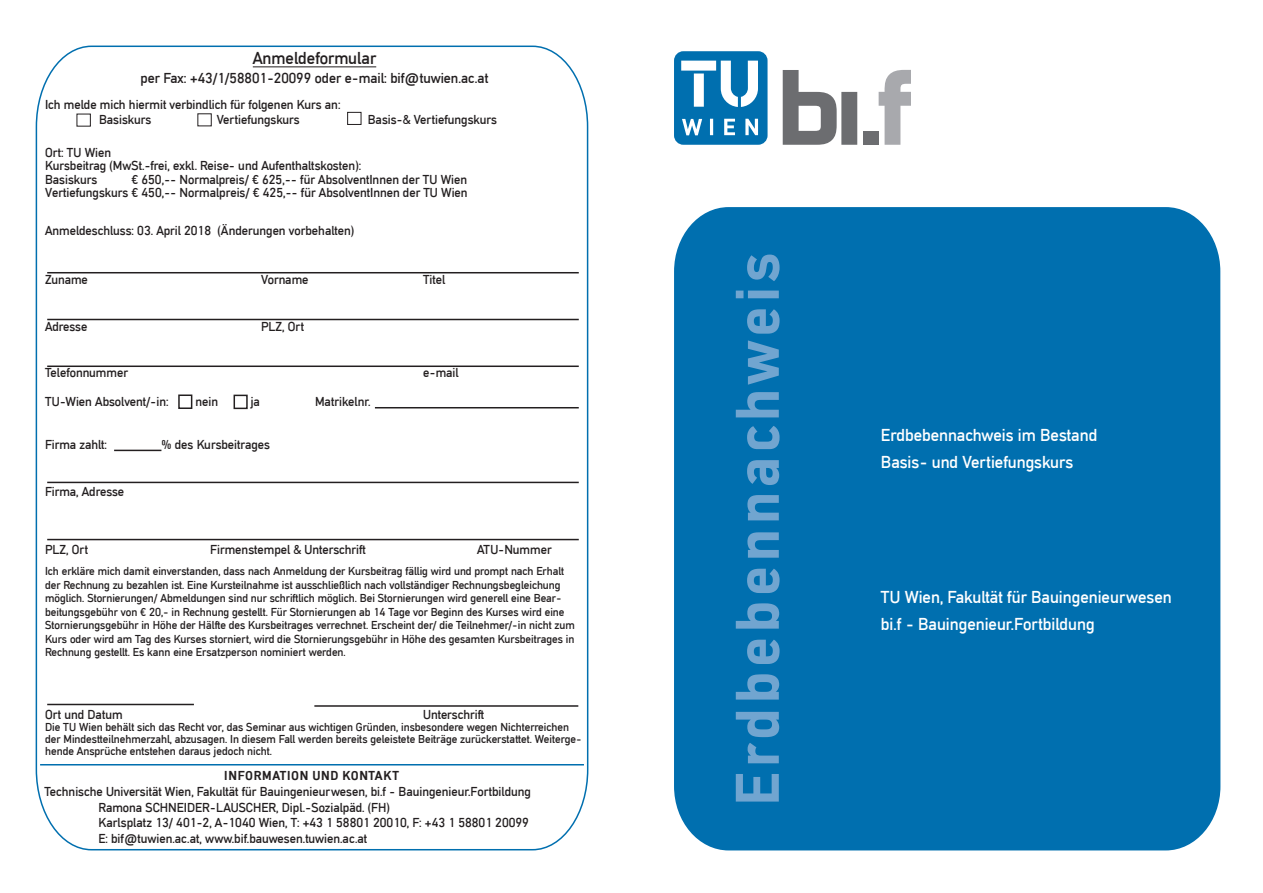
<style>
.page{position:relative;width:1263px;height:893px;background:#fff}
.page>*{position:absolute;margin:0;border:0;box-sizing:border-box;transform-origin:0 0}
.t1{font:700 64.5px "TU Headline";letter-spacing:.07em;color:#71a5d0}
.t2{font:18px/27px "TU Headline";color:#fff}
.t3{font:18px "TU Headline";color:#231f20}
.t4{font:15px "TU Headline";color:#231f20}
.t5{font:13.5px/13.5px "TU Headline";color:#231f20}
.t6{font:700 13.5px "TU Headline";letter-spacing:.05em;color:#231f20}
.t7{font:12px/13.5px "TU Headline";color:#231f20}
</style>
<div class="page">
<div style="left:674px;top:207px;width:546px;height:643px;background:#006faf"></div>
<svg style="left:674px;top:51px;width:93px;height:94px"></svg>
<svg style="left:879px;top:70px;width:31px;height:75px"></svg>
<svg style="left:783px;top:70px;width:74px;height:75px"></svg>
<div style="left:863px;top:131px;width:16px;height:14px;background:#6c6d70"></div>
<svg style="left:35px;top:45px;width:554px;height:806px"></svg>
<hr style="left:253px;top:67px;width:123px;height:1px;background:#231f20">
<div style="left:347px;top:112px;width:14px;height:13px;border:1px solid #231f20"></div>
<div style="left:178px;top:394px;width:14px;height:15px;border:2px solid #231f20"></div>
<hr style="left:47px;top:272px;width:532px;height:1px;background:#231f20">
<hr style="left:47px;top:319px;width:532px;height:1px;background:#231f20">
<hr style="left:47px;top:365px;width:532px;height:2px;background:#231f20">
<hr style="left:47px;top:482px;width:532px;height:1px;background:#231f20">
<hr style="left:47px;top:539px;width:532px;height:1px;background:#231f20">
<hr style="left:47px;top:704px;width:147px;height:1px;background:#231f20">
<hr style="left:114px;top:450px;width:47px;height:1px;background:#231f20">
<hr style="left:40px;top:764px;width:544px;height:1px;background:#006faf">
<hr style="left:314px;top:705px;width:264px;height:2px;background:#231f20">
<hr style="left:375px;top:407px;width:204px;height:1px;background:#231f20">
<div style="left:77px;top:114px;width:14px;height:13px;border:1px solid #231f20"></div>
<div style="left:234px;top:395px;width:14px;height:14px;border:2px solid #231f20"></div>
<h2 class="t3" style="left:253px;top:47px;width:125px">Anmeldeformular</h2>
<p class="t4" style="left:141px;top:70px;width:349px">per Fax: +43/1/58801-20099 oder e-mail: bif@tuwien.ac.at</p>
<p class="t5" style="left:99px;top:97px;width:243px;line-height:15px;text-indent:-54px">Ich melde mich hiermit verbindlich für folgenen Kurs an:<br>Basiskurs</p>
<p class="t5" style="left:217px;top:113px;width:85px">Vertiefungskurs</p>
<p class="t5" style="left:368px;top:113px;width:131px">Basis-&amp; Vertiefungskurs</p>
<p class="t5" style="left:45px;top:146px;width:318px">Ort: TU Wien<br>Kursbeitrag (MwSt.-frei, exkl. Reise- und Aufenthaltskosten):<br>Basiskurs</p>
<p class="t5" style="left:45px;top:173px;width:424px;text-align:right">€ 650,-- Normalpreis/ € 625,-- für AbsolventInnen der TU Wien<br>Vertiefungskurs € 450,-- Normalpreis/ € 425,-- für AbsolventInnen der TU Wien</p>
<p class="t5" style="left:45px;top:224px;width:311px">Anmeldeschluss: 03. April 2018 (Änderungen vorbehalten)</p>
<p class="t5" style="left:45px;top:273px;width:44px">Zuname</p>
<p class="t5" style="left:261px;top:273px;width:49px">Vorname</p>
<p class="t5" style="left:423px;top:273px;width:24px">Titel</p>
<p class="t5" style="left:45px;top:320px;width:44px">Adresse</p>
<p class="t5" style="left:261px;top:320px;width:44px">PLZ, Ort</p>
<p class="t5" style="left:45px;top:366px;width:84px">Telefonnummer</p>
<p class="t5" style="left:423px;top:366px;width:37px">e-mail</p>
<p class="t5" style="left:45px;top:395px;width:125px">TU-Wien Absolvent/-in:</p>
<p class="t5" style="left:196px;top:395px;width:24px">nein</p>
<p class="t5" style="left:250px;top:395px;width:11px">ja</p>
<p class="t5" style="left:315px;top:395px;width:57px">Matrikelnr.</p>
<p class="t5" style="left:45px;top:438px;width:63px">Firma zahlt:</p>
<p class="t5" style="left:162px;top:438px;width:110px">% des Kursbeitrages</p>
<p class="t5" style="left:45px;top:485px;width:81px">Firma, Adresse</p>
<p class="t5" style="left:45px;top:543px;width:44px">PLZ, Ort</p>
<p class="t5" style="left:210px;top:543px;width:157px">Firmenstempel &amp; Unterschrift</p>
<p class="t5" style="left:477px;top:543px;width:76px">ATU-Nummer</p>
<p class="t7" style="left:45px;top:565px;width:531px">Ich erkläre mich damit einverstanden, dass nach Anmeldung der Kursbeitrag fällig wird und prompt nach Erhalt der Rechnung zu bezahlen ist. Eine Kursteilnahme ist ausschließlich nach vollständiger Rechnungsbegleichung möglich. Stornierungen/ Abmeldungen sind nur schriftlich möglich. Bei Stornierungen wird generell eine Bear&shy;beitungsgebühr von € 20,- in Rechnung gestellt. Für Stornierungen ab 14 Tage vor Beginn des Kurses wird eine Stornierungsgebühr in Höhe der Hälfte des Kursbeitrages verrechnet. Erscheint der/ die Teilnehmer/-in nicht zum Kurs oder wird am Tag des Kurses storniert, wird die Stornierungsgebühr in Höhe des gesamten Kursbeitrages in Rechnung gestellt. Es kann eine Ersatzperson nominiert werden.</p>
<p class="t5" style="left:45px;top:708px;width:79px">Ort und Datum</p>
<p class="t5" style="left:423px;top:708px;width:63px">Unterschrift</p>
<p class="t7" style="left:45px;top:721px;width:538px;line-height:12px">Die TU Wien behält sich das Recht vor, das Seminar aus wichtigen Gründen, insbesondere wegen Nichterreichen der Mindestteilnehmerzahl, abzusagen. In diesem Fall werden bereits geleistete Beiträge zurückerstattet. Weiterge&shy;hende Ansprüche entstehen daraus jedoch nicht.</p>
<p class="t6" style="left:224px;top:767px;width:176px">INFORMATION UND KONTAKT</p>
<p class="t5" style="left:98px;top:783px;width:434px;line-height:15.8px;text-indent:-54px">Technische Universität Wien, Fakultät für Bauingenieurwesen, bi.f - Bauingenieur.Fortbildung Ramona SCHNEIDER-LAUSCHER, Dipl.-Sozialpäd. (FH)<br>Karlsplatz 13/ 401-2, A-1040 Wien, T: +43 1 58801 20010, F: +43 1 58801 20099<br>E: bif@tuwien.ac.at, www.bif.bauwesen.tuwien.ac.at</p>
<h1 class="t1" style="left:720px;top:806px;width:554px;rotate:-90deg">Erdbebennachweis</h1>
<h2 class="t2" style="left:881px;top:422px;width:218px">Erdbebennachweis im Bestand<br>Basis- und Vertiefungskurs</h2>
<h2 class="t2" style="left:881px;top:584px;width:292px">TU Wien, Fakultät für Bauingenieurwesen bi.f - Bauingenieur.Fortbildung</h2>
</div>
